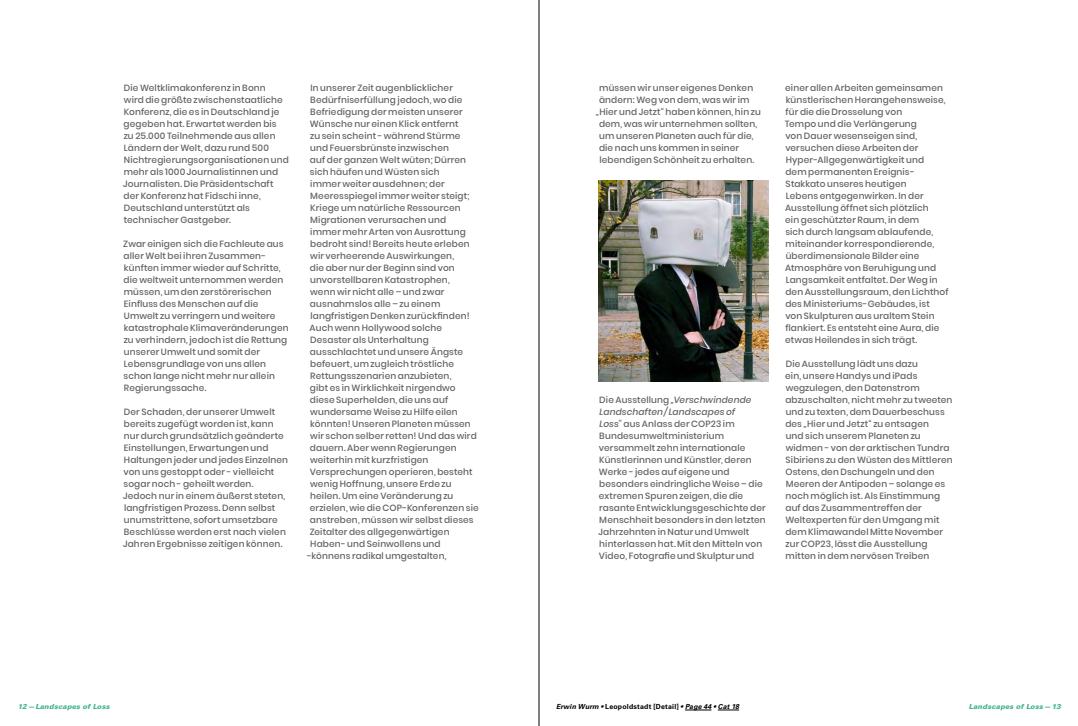
<style>
.page{position:relative;width:1078px;height:726px;background:#fff}
.page>*{position:absolute;margin:0;border:0;box-sizing:border-box;transform-origin:0 0}
.t1{font:500 9px/12px "Poppins";letter-spacing:.015em;color:#646464}
.t2{font:italic 700 7px "Univers";letter-spacing:.02em;color:#000}
.t3{font:italic 900 7px "Univers";letter-spacing:.025em;color:#44b490}
.s1{font-style:italic}
.s2{font-style:normal}
</style>
<div class="page">
<img style="left:598px;top:180px;width:170px;height:201px">
<svg style="left:685px;top:709px;width:26px;height:1px"></svg>
<svg style="left:717px;top:709px;width:22px;height:1px"></svg>
<hr style="left:538px;top:0;width:1px;height:726px;background:#000">
<p class="t1" style="left:123px;top:82px;width:167px">Die Weltklimakonferenz in Bonn<br>wird die größte zwischenstaatliche<br>Konferenz, die es in Deutschland je gegeben hat. Erwartet werden bis<br>zu 25.000 Teilnehmende aus allen<br>Ländern der Welt, dazu rund 500<br>Nichtregierungsorganisationen und mehr als 1000 Journalistinnen und<br>Journalisten. Die Präsidentschaft der Konferenz hat Fidschi inne,<br>Deutschland unterstützt als technischer Gastgeber.</p>
<p class="t1" style="left:123px;top:238px;width:167px">Zwar einigen sich die Fachleute aus aller Welt bei ihren Zusammen&shy;künften immer wieder auf Schritte, die weltweit unternommen werden müssen, um den zerstörerischen<br>Einfluss des Menschen auf die<br>Umwelt zu verringern und weitere katastrophale Klimaveränderungen zu verhindern, jedoch ist die Rettung unserer Umwelt und somit der<br>Lebensgrundlage von uns allen schon lange nicht mehr nur allein<br>Regierungssache.</p>
<p class="t1" style="left:123px;top:406px;width:166px">Der Schaden, der unserer Umwelt bereits zugefügt worden ist, kann nur durch grundsätzlich geänderte Einstellungen, Erwartungen und Haltungen jeder und jedes Einzelnen von uns gestoppt oder - vielleicht sogar noch - geheilt werden.<br>Jedoch nur in einem äußerst steten, langfristigen Prozess. Denn selbst unumstrittene, sofort umsetzbare Beschlüsse werden erst nach vielen Jahren Ergebnisse zeitigen können.</p>
<p class="t1" style="left:310px;top:82px;width:144px">In unserer Zeit augenblicklicher</p>
<p class="t1" style="left:310px;top:94px;width:153px">Bedürfniserfüllung jedoch, wo die</p>
<p class="t1" style="left:310px;top:106px;width:154px">Befriedigung der meisten unserer</p>
<p class="t1" style="left:310px;top:118px;width:150px">Wünsche nur einen Klick entfernt</p>
<p class="t1" style="left:310px;top:130px;width:152px">zu sein scheint - während Stürme</p>
<p class="t1" style="left:310px;top:142px;width:140px">und Feuersbrünste inzwischen</p>
<p class="t1" style="left:310px;top:154px;width:158px">auf der ganzen Welt wüten; Dürren</p>
<p class="t1" style="left:310px;top:166px;width:131px">sich häufen und Wüsten sich</p>
<p class="t1" style="left:310px;top:178px;width:136px">immer weiter ausdehnen; der</p>
<p class="t1" style="left:310px;top:190px;width:161px">Meeresspiegel immer weiter steigt;</p>
<p class="t1" style="left:310px;top:202px;width:152px">Kriege um natürliche Ressourcen</p>
<p class="t1" style="left:310px;top:214px;width:137px">Migrationen verursachen und</p>
<p class="t1" style="left:310px;top:226px;width:157px">immer mehr Arten von Ausrottung</p>
<p class="t1" style="left:310px;top:238px;width:161px">bedroht sind! Bereits heute erleben</p>
<p class="t1" style="left:310px;top:250px;width:145px">wir verheerende Auswirkungen,</p>
<p class="t1" style="left:310px;top:262px;width:146px">die aber nur der Beginn sind von</p>
<p class="t1" style="left:310px;top:274px;width:141px">unvorstellbaren Katastrophen,</p>
<p class="t1" style="left:310px;top:286px;width:136px">wenn wir nicht alle – und zwar</p>
<p class="t1" style="left:310px;top:298px;width:132px">ausnahmslos alle – zu einem</p>
<p class="t1" style="left:310px;top:310px;width:161px">langfristigen Denken zurückfinden!</p>
<p class="t1" style="left:309px;top:322px;width:134px">Auch wenn Hollywood solche</p>
<p class="t1" style="left:310px;top:334px;width:120px">Desaster als Unterhaltung</p>
<p class="t1" style="left:310px;top:346px;width:155px">ausschlachtet und unsere Ängste</p>
<p class="t1" style="left:310px;top:358px;width:145px">befeuert, um zugleich tröstliche</p>
<p class="t1" style="left:310px;top:370px;width:143px">Rettungsszenarien anzubieten,</p>
<p class="t1" style="left:310px;top:382px;width:147px">gibt es in Wirklichkeit nirgendwo</p>
<p class="t1" style="left:310px;top:394px;width:140px">diese Superhelden, die uns auf</p>
<p class="t1" style="left:310px;top:406px;width:149px">wundersame Weise zu Hilfe eilen</p>
<p class="t1" style="left:310px;top:418px;width:162px">könnten! Unseren Planeten müssen</p>
<p class="t1" style="left:310px;top:430px;width:168px">wir schon selber retten! Und das wird</p>
<p class="t1" style="left:310px;top:442px;width:148px">dauern. Aber wenn Regierungen</p>
<p class="t1" style="left:310px;top:454px;width:120px">weiterhin mit kurzfristigen</p>
<p class="t1" style="left:310px;top:466px;width:164px">Versprechungen operieren, besteht</p>
<p class="t1" style="left:310px;top:478px;width:143px">wenig Hoffnung, unsere Erde zu</p>
<p class="t1" style="left:310px;top:490px;width:144px">heilen. Um eine Veränderung zu</p>
<p class="t1" style="left:310px;top:502px;width:170px">erzielen, wie die COP-Konferenzen sie</p>
<p class="t1" style="left:310px;top:514px;width:165px">anstreben, müssen wir selbst dieses</p>
<p class="t1" style="left:309px;top:526px;width:141px">Zeitalter des allgegenwärtigen</p>
<p class="t1" style="left:310px;top:538px;width:132px">Haben- und Seinwollens und</p>
<p class="t1" style="left:307px;top:550px;width:141px">-könnens radikal umgestalten,</p>
<p class="t1" style="left:599px;top:82px;width:155px">müssen wir unser eigenes Denken</p>
<p class="t1" style="left:599px;top:94px;width:152px">ändern: Weg von dem, was wir im</p>
<p class="t1" style="left:595px;top:106px;width:166px">„Hier und Jetzt“ haben können, hin zu</p>
<p class="t1" style="left:599px;top:118px;width:160px">dem, was wir unternehmen sollten,</p>
<p class="t1" style="left:599px;top:130px;width:156px">um unseren Planeten auch für die,</p>
<p class="t1" style="left:599px;top:142px;width:142px">die nach uns kommen in seiner</p>
<p class="t1" style="left:599px;top:154px;width:156px">lebendigen Schönheit zu erhalten.</p>
<p class="t1" style="left:598px;top:394px;width:169px">Die Ausstellung <span class="s1">„Verschwindende Landschaften/Landscapes of<br>Loss"</span> aus Anlass der COP23 im Bundesumweltministerium versammelt zehn internationale Künstlerinnen und Künstler, deren Werke - jedes auf eigene und besonders eindringliche Weise – die extremen Spuren zeigen, die die rasante Entwicklungsgeschichte der Menschheit besonders in den letzten Jahrzehnten in Natur und Umwelt hinterlassen hat. Mit den Mitteln von Video, Fotografie und Skulptur und</p>
<p class="t1" style="left:784px;top:82px;width:165px">einer allen Arbeiten gemeinsamen künstlerischen Herangehensweise, für die die Drosselung von<br>Tempo und die Verlängerung<br>von Dauer wesenseigen sind, versuchen diese Arbeiten der<br>Hyper-Allgegenwärtigkeit und<br>dem permanenten Ereignis-<br>Stakkato unseres heutigen<br>Lebens entgegenwirken. In der<br>Ausstellung öffnet sich plötzlich<br>ein geschützter Raum, in dem<br>sich durch langsam ablaufende, miteinander korrespondierende, überdimensionale Bilder eine<br>Atmosphäre von Beruhigung und<br>Langsamkeit entfaltet. Der Weg in den Ausstellungsraum, den Lichthof des Ministeriums-Gebäudes, ist<br>von Skulpturen aus uraltem Stein flankiert. Es entsteht eine Aura, die etwas Heilendes in sich trägt.</p>
<p class="t1" style="left:785px;top:358px;width:169px">Die Ausstellung lädt uns dazu<br>ein, unsere Handys und iPads wegzulegen, den Datenstrom abzuschalten, nicht mehr zu tweeten und zu texten, dem Dauerbeschuss des „Hier und Jetzt“ zu entsagen<br>und sich unserem Planeten zu widmen - von der arktischen Tundra<br>Sibiriens zu den Wüsten des Mittleren<br>Ostens, den Dschungeln und den<br>Meeren der Antipoden – solange es noch möglich ist. Als Einstimmung auf das Zusammentreffen der<br>Weltexperten für den Umgang mit dem Klimawandel Mitte November zur COP23, lässt die Ausstellung mitten in dem nervösen Treiben</p>
<p class="t2" style="left:556px;top:702px;width:184px">Erwin Wurm • <span class="s2">Leopoldstadt [Detail]</span> • Page 44 • Cat 18</p>
<p class="t3" style="left:18px;top:702px;width:93px">12—Landscapes of Loss</p>
<p class="t3" style="left:968px;top:702px;width:93px">Landscapes of Loss—13</p>
</div>
